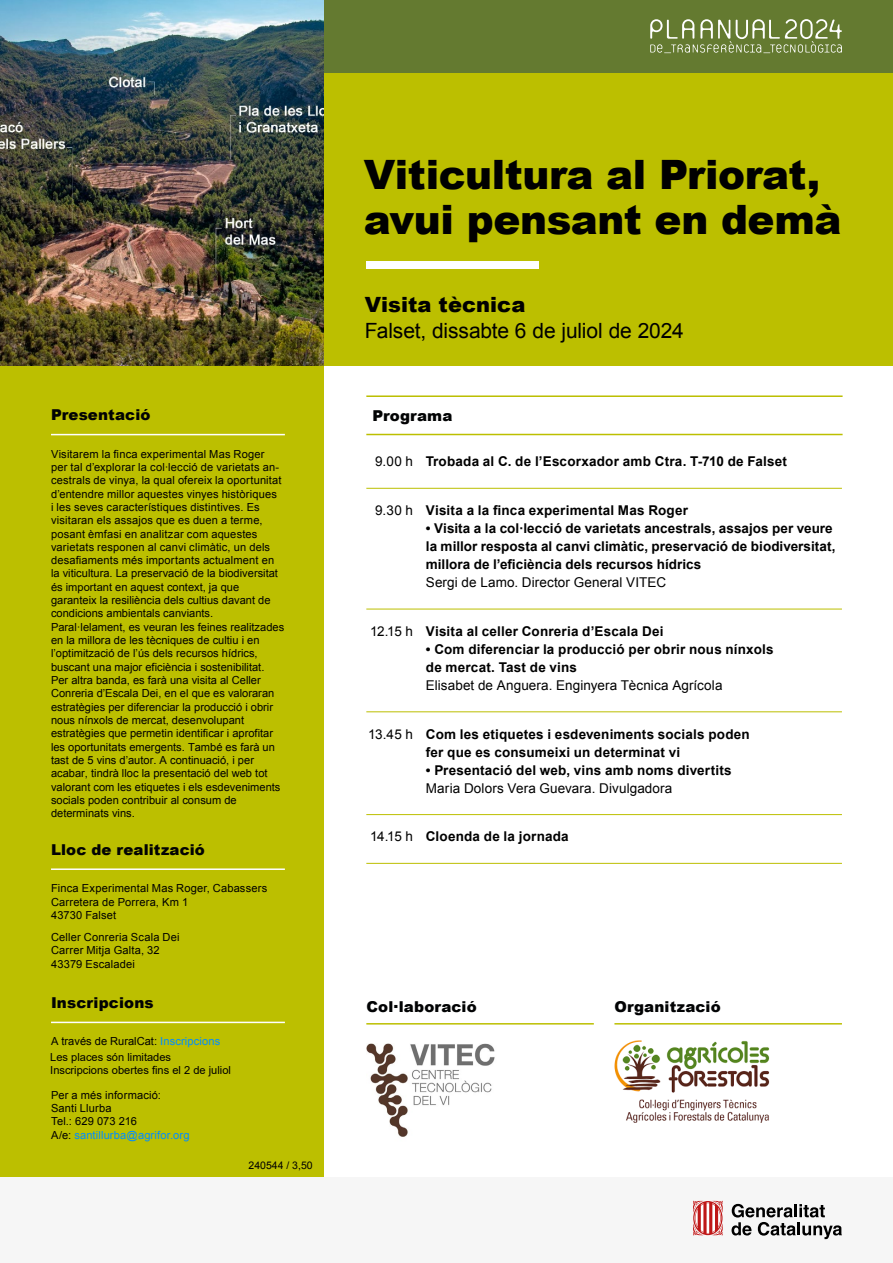
<style>
.page{position:relative;width:893px;height:1263px;background:#fff}
.page>*{position:absolute;margin:0;border:0;box-sizing:border-box;transform-origin:0 0}
.t1{font:900 40.5px/45px "Arial";letter-spacing:-.01em;color:#000}
.t2{font:21px/25.5px "Arial";letter-spacing:-.005em;color:#000}
.t3{font:900 15px "Arial";letter-spacing:.01em;color:#020304}
.P1{font:700 13.5px/18px "Arial";letter-spacing:.01em;color:#000}
.P3{font:11.1px/13.4px "Arial";color:#000}
.P3-2{font:11.1px "Arial";letter-spacing:.015em;color:#008dff}
.t4{font:10.5px "Arial";color:#000}
.s1{color:#008dff}
.s2{color:#000}
.s3{font-weight:900}
.s4{font-weight:400}
</style>
<div class="page">
<div style="left:0;top:366px;width:323px;height:811px;background:#bcbf00"></div>
<div style="left:323px;top:0;width:570px;height:366px;background:#bcbf00"></div>
<div style="left:323px;top:0;width:570px;height:72px;background:#647a30"></div>
<svg style="left:650px;top:19px;width:192px;height:34px"></svg>
<div style="left:0;top:1177px;width:892px;height:86px;background:#f6f6f6"></div>
<svg style="left:693px;top:1200px;width:30px;height:35px"></svg>
<svg style="left:731px;top:1204px;width:111px;height:35px"></svg>
<div style="left:366px;top:261px;width:173px;height:7px;background:#fff"></div>
<img style="left:0;top:0;width:323px;height:366px">
<hr style="left:366px;top:1023px;width:228px;height:1px;background:#bcbf00">
<hr style="left:614px;top:1023px;width:228px;height:1px;background:#bcbf00">
<hr style="left:51px;top:434px;width:234px;height:1px;background:#fff">
<hr style="left:51px;top:868px;width:234px;height:2px;background:#fff">
<hr style="left:51px;top:1022px;width:234px;height:1px;background:#fff">
<hr style="left:366px;top:395px;width:477px;height:2px;background:#bcbf00">
<hr style="left:366px;top:434px;width:477px;height:1px;background:#bcbf00">
<hr style="left:366px;top:488px;width:476px;height:1px;background:#bcbf00">
<hr style="left:366px;top:609px;width:476px;height:1px;background:#bcbf00">
<hr style="left:366px;top:711px;width:476px;height:1px;background:#bcbf00">
<hr style="left:366px;top:814px;width:476px;height:1px;background:#bcbf00">
<hr style="left:366px;top:863px;width:476px;height:1px;background:#bcbf00">
<img style="left:366px;top:1043px;width:129px;height:94px">
<img style="left:614px;top:1040px;width:156px;height:83px">
<h6 class="t3" style="left:51px;top:404px;width:101px">Presentació</h6>
<p class="P3" style="left:51px;top:447px;width:235px">Visitarem la finca experimental Mas Roger<br>per tal d’explorar la col·lecció de varietats an&shy;cestrals de vinya, la qual ofereix la oportunitat d’entendre millor aquestes vinyes històriques<br>i les seves característiques distintives. Es visitaran els assajos que es duen a terme, posant èmfasi en analitzar com aquestes varietats responen al canvi climàtic, un dels desafiaments més importants actualment en la viticultura. La preservació de la biodiversitat és important en aquest context, ja que garanteix la resiliència dels cultius davant de condicions ambientals canviants.<br>Paral·lelament, es veuran les feines realitzades en la millora de les tècniques de cultiu i en l’optimització de l’ús dels recursos hídrics, buscant una major eficiència i sostenibilitat.<br>Per altra banda, es farà una visita al Celler Conreria d’Escala Dei, en el que es valoraran estratègies per diferenciar la producció i obrir nous nínxols de mercat, desenvolupant estratègies que permetin identificar i aprofitar les oportunitats emergents. També es farà un tast de 5 vins d’autor. A continuació, i per acabar, tindrà lloc la presentació del web tot valorant com les etiquetes i els esdeveniments socials poden contribuir al consum de determinats vins.</p>
<h6 class="t3" style="left:51px;top:839px;width:155px">Lloc de realització</h6>
<p class="P3" style="left:51px;top:882px;width:218px">Finca Experimental Mas Roger, Cabassers</p>
<p class="P3" style="left:51px;top:895px;width:139px">Carretera de Porrera, Km 1</p>
<p class="P3" style="left:51px;top:908px;width:67px">43730 Falset</p>
<p class="P3" style="left:51px;top:930px;width:130px">Celler Conreria Scala Dei</p>
<p class="P3" style="left:51px;top:944px;width:110px">Carrer Mitja Galta, 32</p>
<p class="P3" style="left:51px;top:957px;width:85px">43379 Escaladei</p>
<h6 class="t3" style="left:51px;top:992px;width:104px">Inscripcions</h6>
<p class="P3" style="left:51px;top:1035px;width:171px">A través de RuralCat: <span class="s1">Inscripcions</span></p>
<p class="P3" style="left:50px;top:1050px;width:182px">Les places són limitades<br>Inscripcions obertes fins el 2 de juliol</p>
<p class="P3" style="left:51px;top:1088px;width:111px">Per a més informació:</p>
<p class="P3" style="left:51px;top:1101px;width:62px">Santi Llurba</p>
<p class="P3" style="left:51px;top:1115px;width:87px">Tel.: 629 073 216</p>
<p class="P3-2" style="left:51px;top:1127px;width:140px"><span class="s2">A/e:</span> santillurba@agrifor.org</p>
<p class="t4" style="left:248px;top:1158px;width:66px">240544 / 3,50</p>
<h1 class="t1" style="left:364px;top:151px;width:479px">Viticultura al Priorat, avui pensant en demà</h1>
<h3 class="t2" style="left:365px;top:292px;width:320px"><span class="s3">Visita tècnica<br></span>Falset, dissabte 6 de juliol de 2024</h3>
<h4 class="t3" style="left:372px;top:404px;width:82px">Programa</h4>
<p class="P1" style="left:375px;top:453px;width:413px"><span class="s4">9.00 h</span> Trobada al C. de l’Escorxador amb Ctra. T-710 de Falset</p>
<p class="P1" style="left:375px;top:502px;width:314px"><span class="s4">9.30 h</span> Visita a la finca experimental Mas Roger</p>
<p class="P1" style="left:426px;top:520px;width:411px">• Visita a la col·lecció de varietats ancestrals, assajos per veure la millor resposta al canvi climàtic, preservació de biodiversitat, millora de l’eficiència dels recursos hídrics<br><span class="s4">Sergi de Lamo. Director General VITEC</span></p>
<p class="P1" style="left:370px;top:622px;width:295px"><span class="s4">12.15 h</span> Visita al celler Conreria d’Escala Dei</p>
<p class="P1" style="left:426px;top:640px;width:349px">• Com diferenciar la producció per obrir nous nínxols de mercat. Tast de vins<br><span class="s4">Elisabet de Anguera. Enginyera Tècnica Agrícola</span></p>
<p class="P1" style="left:426px;top:725px;width:325px;text-indent:-58px"><span class="s4">13.45 h</span> Com les etiquetes i esdeveniments socials poden fer que es consumeixi un determinat vi</p>
<p class="P1" style="left:426px;top:761px;width:307px">• Presentació del web, vins amb noms divertits<br><span class="s4">Maria Dolors Vera Guevara. Divulgadora</span></p>
<p class="P1" style="left:370px;top:828px;width:200px"><span class="s4">14.15 h</span> Cloenda de la jornada</p>
<h5 class="t3" style="left:366px;top:996px;width:112px">Col·laboració</h5>
<h5 class="t3" style="left:614px;top:996px;width:108px">Organització</h5>
</div>
